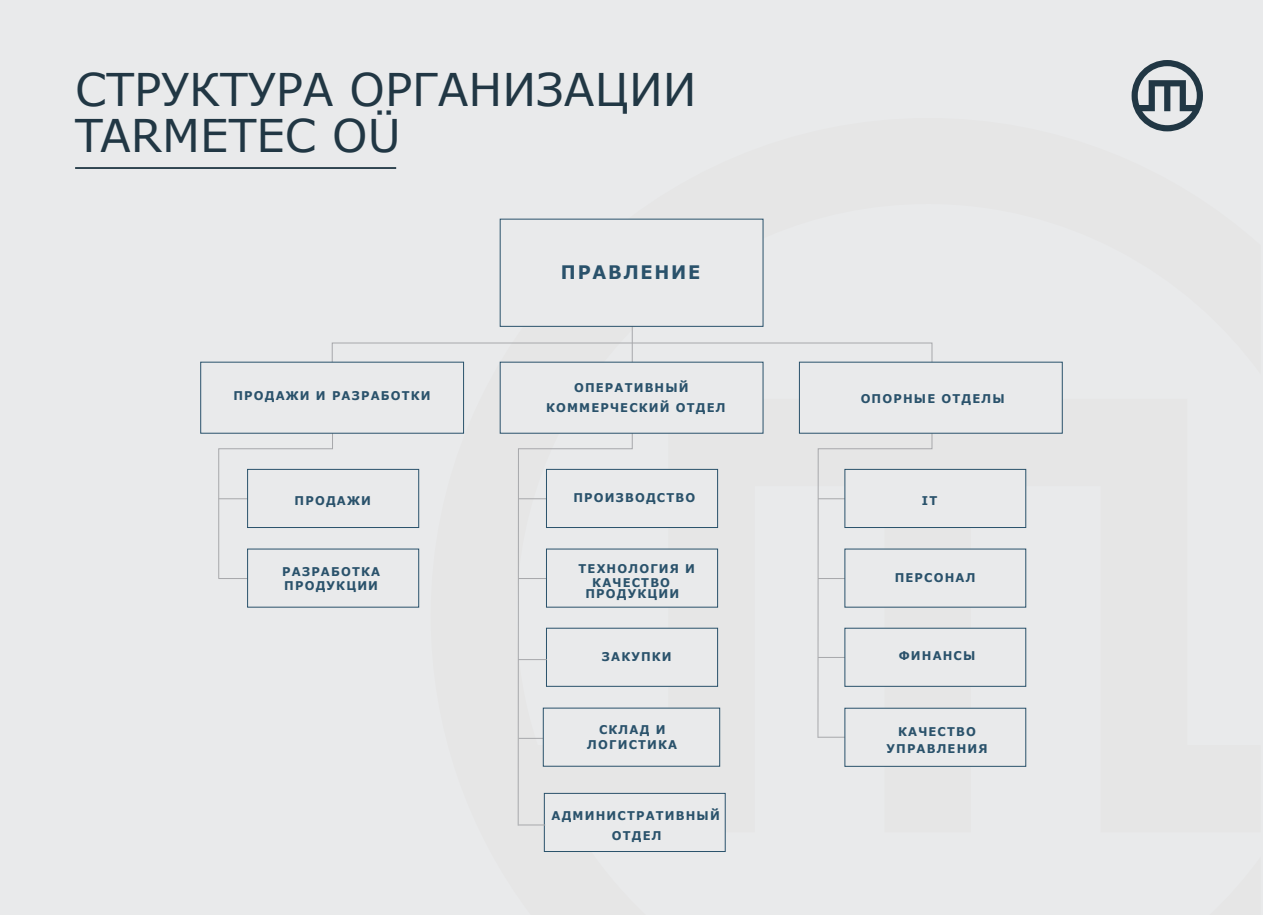
<style>
.page{position:relative;width:1263px;height:915px;background:#e9eaeb}
.page>*{position:absolute;margin:0;border:0;box-sizing:border-box;transform-origin:0 0}
.t1{font:45px/45.8px "Verdana";color:#213744}
.t2{font:700 18.6px "Verdana";letter-spacing:.1em;color:#2a526b;scale:.96 1}
.t3{font:700 12px/19.5px "Verdana";letter-spacing:.1em;color:#2a526b;scale:.96 1}
</style>
<div class="page">
<svg style="left:218px;top:361px;width:113px;height:218px"></svg>
<svg style="left:331px;top:342px;width:602px;height:510px"></svg>
<div style="left:500px;top:219px;width:263px;height:108px;background:#e9eaeb;border:1px solid #2a526b"></div>
<div style="left:200px;top:362px;width:264px;height:72px;background:#e9eaeb;border:1px solid #2a526b"></div>
<div style="left:844px;top:469px;width:182px;height:59px;background:#e9eaeb;border:1px solid #2a526b"></div>
<div style="left:844px;top:549px;width:182px;height:58px;background:#e9eaeb"></div>
<div style="left:844px;top:628px;width:182px;height:59px;background:#e9eaeb;border:1px solid #2a526b"></div>
<div style="left:844px;top:708px;width:182px;height:59px;background:#e9eaeb;border:1px solid #2a526b"></div>
<div style="left:544px;top:793px;width:181px;height:59px;background:#e9eaeb;border:1px solid #2a526b"></div>
<div style="left:546px;top:469px;width:172px;height:59px;background:#e9eaeb;border:1px solid #2a526b"></div>
<div style="left:546px;top:549px;width:172px;height:58px;background:#e9eaeb"></div>
<div style="left:546px;top:628px;width:172px;height:59px;background:#e9eaeb;border:1px solid #2a526b"></div>
<div style="left:247px;top:469px;width:172px;height:59px;background:#e9eaeb;border:1px solid #2a526b"></div>
<div style="left:247px;top:549px;width:172px;height:58px;background:#e9eaeb"></div>
<div style="left:500px;top:362px;width:263px;height:72px;background:#e9eaeb;border:1px solid #2a526b"></div>
<div style="left:799px;top:362px;width:264px;height:72px;background:#e9eaeb;border:1px solid #2a526b"></div>
<hr style="left:75px;top:167px;width:321px;height:2px;background:#213744">
<svg style="left:1131px;top:60px;width:72px;height:71px"></svg>
<div style="left:543px;top:708px;width:177px;height:58px;background:#e9eaeb"></div>
<svg style="left:519px;top:824px;width:26px;height:1px"></svg>
<svg style="left:518px;top:659px;width:29px;height:1px"></svg>
<h1 class="t1" style="left:75px;top:67px;width:623px">СТРУКТУРА ОРГАНИЗАЦИИ<br>TARMETEC OÜ</h1>
<h2 class="t2" style="left:561px;top:259px;width:147px">ПРАВЛЕНИЕ</h2>
<p class="t3" style="left:546px;top:378px;width:189px;text-indent:28px">ОПЕРАТИВНЫЙ<br>КОММЕРЧЕСКИЙ ОТДЕЛ</p>
<p class="t3" style="left:233px;top:386px;width:207px">ПРОДАЖИ И РАЗРАБОТКИ</p>
<p class="t3" style="left:861px;top:388px;width:152px">ОПОРНЫЕ ОТДЕЛЫ</p>
<p class="t3" style="left:295px;top:490px;width:81px">ПРОДАЖИ</p>
<p class="t3" style="left:573px;top:488px;width:128px">ПРОИЗВОДСТВО</p>
<p class="t3" style="left:922px;top:491px;width:17px">IT</p>
<p class="t3" style="left:592px;top:561px;width:109px;line-height:13.8px;text-indent:-14px">ТЕХНОЛОГИЯ И<br>КАЧЕСТВО</p>
<p class="t3" style="left:585px;top:584px;width:99px">ПРОДУКЦИИ</p>
<p class="t3" style="left:282px;top:565px;width:103px;line-height:13.8px">РАЗРАБОТКА<br>ПРОДУКЦИИ</p>
<p class="t3" style="left:895px;top:567px;width:86px">ПЕРСОНАЛ</p>
<p class="t3" style="left:602px;top:646px;width:74px">ЗАКУПКИ</p>
<p class="t3" style="left:587px;top:722px;width:95px;line-height:14.4px;text-align:center">СКЛАД И<br>ЛОГИСТИКА</p>
<p class="t3" style="left:552px;top:806px;width:177px;text-align:center">АДМИНИСТРАТИВНЫЙ<br>ОТДЕЛ</p>
<p class="t3" style="left:899px;top:645px;width:81px">ФИНАНСЫ</p>
<p class="t3" style="left:886px;top:724px;width:107px;line-height:16px;text-align:center">КАЧЕСТВО<br>УПРАВЛЕНИЯ</p>
</div>
